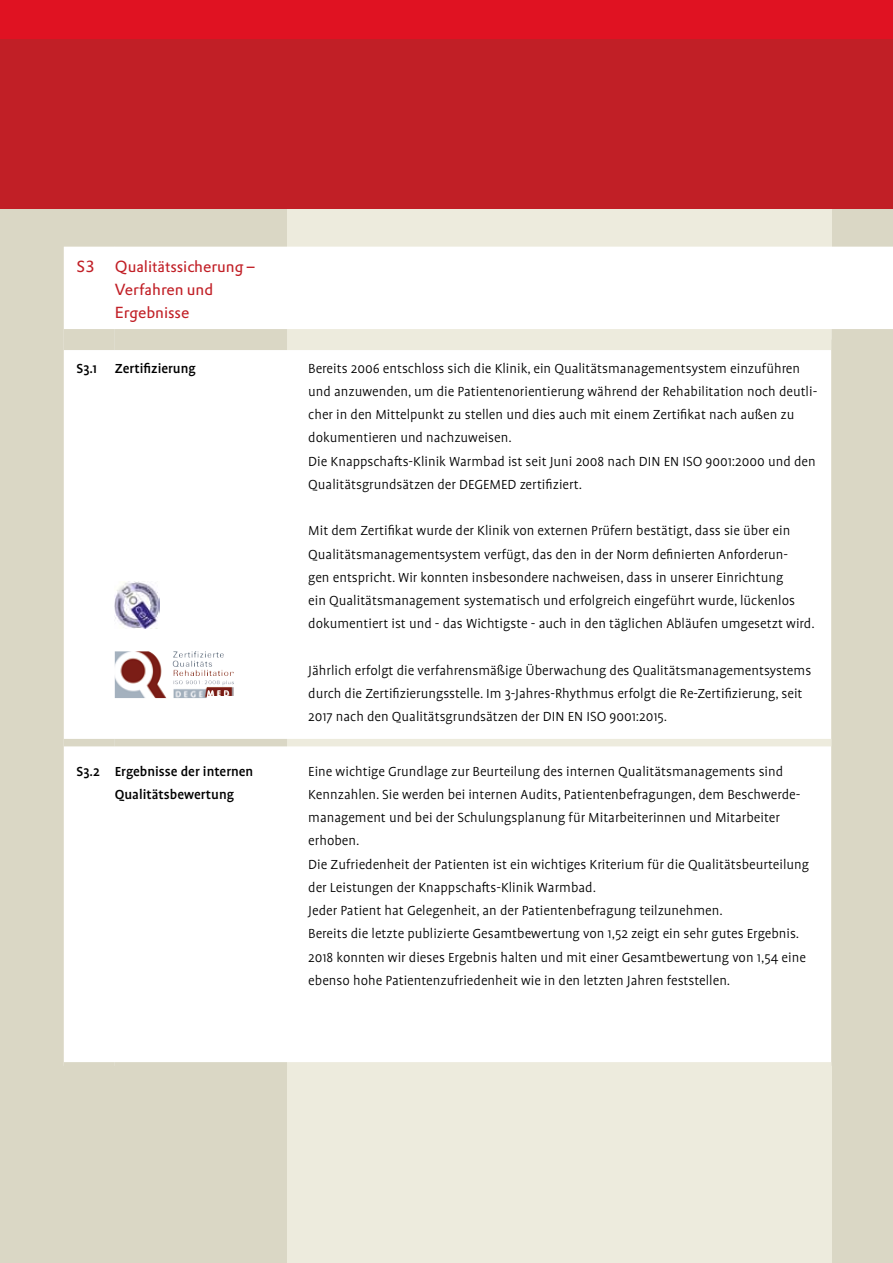
<style>
.page{position:relative;width:893px;height:1263px;background:#dad7c5}
.page>*{position:absolute;margin:0;border:0;box-sizing:border-box;transform-origin:0 0}
.t1{font:15.75px/23.2px "DTL Prokyon T";color:#c11f26}
.t2{font:300 15px/23.2px "Profile Pro";color:#000}
.t3{font:500 15px/23.2px "Profile Pro";color:#000}
</style>
<div class="page">
<div style="left:287px;top:0;width:544px;height:1263px;background:#edebdd"></div>
<div style="left:0;top:0;width:893px;height:208px;background:#c11f26"></div>
<div style="left:0;top:0;width:893px;height:38px;background:#e01222"></div>
<div style="left:64px;top:247px;width:829px;height:815px;background:#fff"></div>
<svg style="left:831px;top:350px;width:62px;height:716px"></svg>
<div style="left:831px;top:329px;width:62px;height:21px;background:#dad7c5"></div>
<div style="left:287px;top:329px;width:544px;height:21px;background:#edebdd"></div>
<div style="left:64px;top:329px;width:51px;height:21px;background:#dad7c5"></div>
<div style="left:115px;top:329px;width:172px;height:21px;background:#dad7c5"></div>
<div style="left:287px;top:739px;width:544px;height:7px;background:#edebdd"></div>
<div style="left:64px;top:739px;width:51px;height:7px;background:#dad7c5"></div>
<div style="left:115px;top:739px;width:172px;height:7px;background:#dad7c5"></div>
<img style="left:115px;top:651px;width:82px;height:47px">
<img style="left:115px;top:581px;width:45px;height:47px">
<p class="t1" style="left:77px;top:254px;width:20px">S3</p>
<p class="t1" style="left:115px;top:254px;width:141px">Qualitätssicherung –<br>Verfahren und<br>Ergebnisse</p>
<p class="t3" style="left:77px;top:357px;width:121px">S3.1 Zertifizierung</p>
<p class="t2" style="left:308px;top:357px;width:511px">Bereits 2006 entschloss sich die Klinik, ein Qualitätsmanagementsystem einzuführen und anzuwenden, um die Patientenorientierung während der Rehabilitation noch deutli&shy;cher in den Mittelpunkt zu stellen und dies auch mit einem Zertifikat nach außen zu dokumentieren und nachzuweisen.<br>Die Knappschafts-Klinik Warmbad ist seit Juni 2008 nach DIN EN ISO 9001:2000 und den Qualitätsgrundsätzen der DEGEMED zertifiziert.</p>
<p class="t2" style="left:308px;top:520px;width:508px">Mit dem Zertifikat wurde der Klinik von externen Prüfern bestätigt, dass sie über ein Qualitätsmanagementsystem verfügt, das den in der Norm definierten Anforderun-<br>gen entspricht. Wir konnten insbesondere nachweisen, dass in unserer Einrichtung<br>ein Qualitätsmanagement systematisch und erfolgreich eingeführt wurde, lückenlos dokumentiert ist und - das Wichtigste - auch in den täglichen Abläufen umgesetzt wird.</p>
<p class="t2" style="left:308px;top:659px;width:504px">Jährlich erfolgt die verfahrensmäßige Überwachung des Qualitätsmanagementsystems durch die Zertifizierungsstelle. Im 3-Jahres-Rhythmus erfolgt die Re-Zertifizierung, seit<br>2017 nach den Qualitätsgrundsätzen der DIN EN ISO 9001:2015.</p>
<p class="t3" style="left:115px;top:760px;width:140px;text-indent:-38px">S3.2 Ergebnisse der internen<br>Qualitätsbewertung</p>
<p class="t2" style="left:308px;top:760px;width:502px">Eine wichtige Grundlage zur Beurteilung des internen Qualitätsmanagements sind Kennzahlen. Sie werden bei internen Audits, Patientenbefragungen, dem Beschwerde&shy;management und bei der Schulungsplanung für Mitarbeiterinnen und Mitarbeiter erhoben.<br>Die Zufriedenheit der Patienten ist ein wichtiges Kriterium für die Qualitätsbeurteilung der Leistungen der Knappschafts-Klinik Warmbad.<br>Jeder Patient hat Gelegenheit, an der Patientenbefragung teilzunehmen.<br>Bereits die letzte publizierte Gesamtbewertung von 1,52 zeigt ein sehr gutes Ergebnis.<br>2018 konnten wir dieses Ergebnis halten und mit einer Gesamtbewertung von 1,54 eine ebenso hohe Patientenzufriedenheit wie in den letzten Jahren feststellen.</p>
</div>
